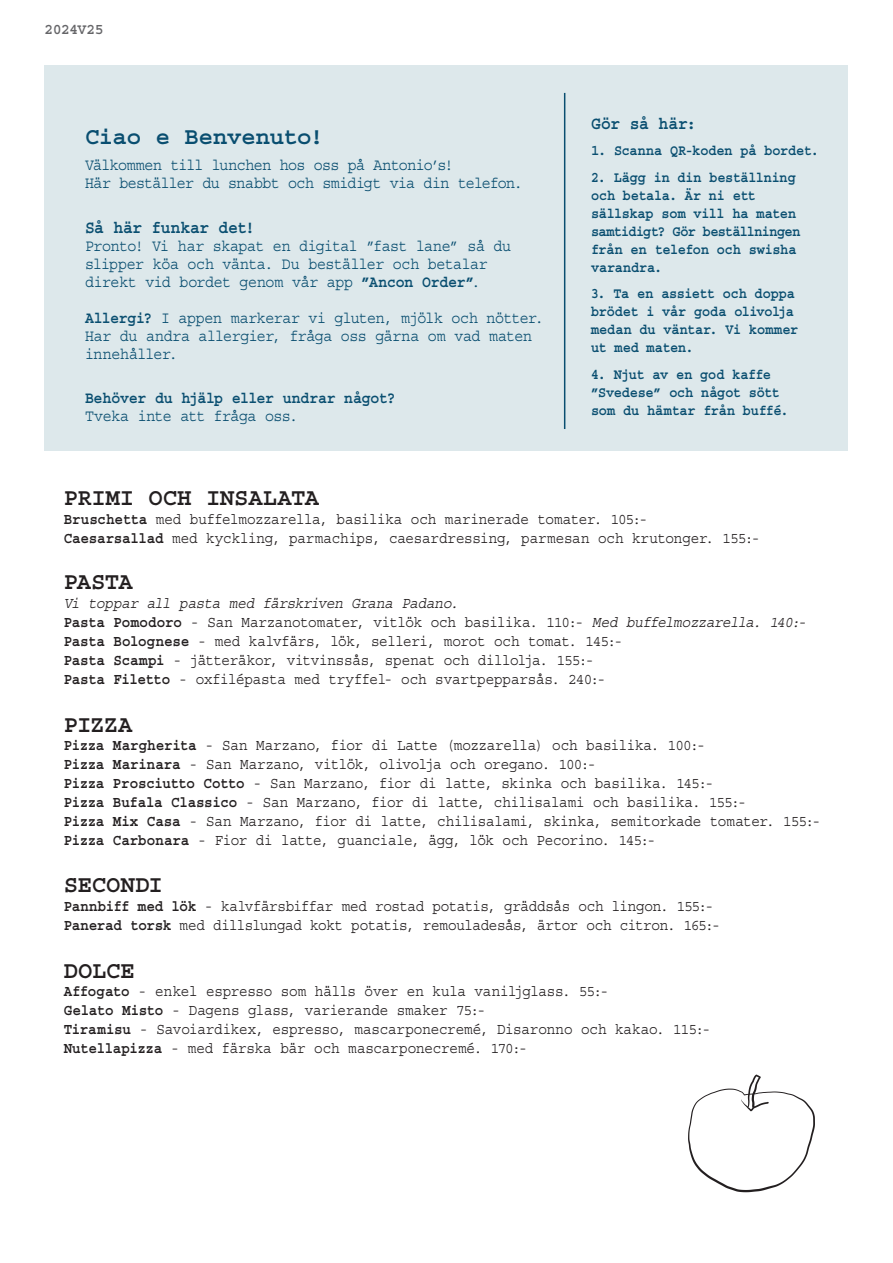
<style>
.page{position:relative;width:893px;height:1263px;background:#fff}
.page>*{position:absolute;margin:0;border:0;box-sizing:border-box;transform-origin:0 0}
.t1{font:700 24px "Courier Std";letter-spacing:-.015em;color:#231f20}
.t2{font:700 24px "Courier Std";letter-spacing:-.015em;color:#094e70}
.t3{font:700 18px "Courier Std";letter-spacing:-.015em;color:#094e70;scale:.9 1}
.t4{font:16.5px/18px "Courier Std";letter-spacing:-.025em;color:#094e70;scale:.9 1}
.t5{font:700 16.5px "Courier Std";letter-spacing:-.015em;color:#094e70;scale:.9 1}
.t6{font:15.75px/18.9px "Courier Std";letter-spacing:-.015em;color:#231f20;scale:.9 1}
.t7{font:700 15px/18px "Courier Std";letter-spacing:-.015em;color:#094e70;scale:.9 1}
.t8{font:700 15px "Courier Std";letter-spacing:-.05em;color:#656568}
.s1{font-weight:700}
.s2{font-style:italic}
</style>
<div class="page">
<div style="left:45px;top:65px;width:803px;height:386px;background:#dde8eb"></div>
<svg style="left:688px;top:1074px;width:127px;height:118px"></svg>
<hr style="left:564px;top:93px;width:1px;height:336px;background:#094e70">
<p class="t8" style="left:45px;top:22px;width:61px">2024V25</p>
<h1 class="t2" style="left:85px;top:123px;width:240px">Ciao e Benvenuto!</h1>
<p class="t4" style="left:85px;top:156px;width:488px">Välkommen till lunchen hos oss på Antonio’s!<br>Här beställer du snabbt och smidigt via din telefon.</p>
<p class="t3" style="left:85px;top:217px;width:190px">Så här funkar det!</p>
<p class="t4" style="left:85px;top:237px;width:475px">Pronto! Vi har skapat en digital ”fast lane” så du slipper köa och vänta. Du beställer och betalar direkt vid bordet genom vår app <span class="s1">”Ancon Order”</span>.</p>
<p class="t4" style="left:85px;top:309px;width:511px"><span class="s1">Allergi?</span> I appen markerar vi gluten, mjölk och nötter.<br>Har du andra allergier, fråga oss gärna om vad maten innehåller.</p>
<p class="t5" style="left:85px;top:389px;width:347px">Behöver du hjälp eller undrar något?</p>
<p class="t4" style="left:85px;top:407px;width:238px">Tveka inte att fråga oss.</p>
<p class="t3" style="left:591px;top:113px;width:118px">Gör så här:</p>
<p class="t7" style="left:591px;top:142px;width:255px">1. Scanna QR-koden på bordet.</p>
<p class="t7" style="left:591px;top:168px;width:234px">2. Lägg in din beställning och betala. Är ni ett sällskap som vill ha maten samtidigt? Gör beställningen från en telefon och swisha varandra.</p>
<p class="t7" style="left:591px;top:285px;width:232px">3. Ta en assiett och doppa brödet i vår goda olivolja medan du väntar. Vi kommer ut med maten.</p>
<p class="t7" style="left:591px;top:365px;width:221px">4. Njut av en god kaffe ”Svedese” och något sött som du hämtar från buffé.</p>
<h1 class="t1" style="left:64px;top:484px;width:257px">PRIMI OCH INSALATA</h1>
<p class="t6" style="left:64px;top:509px;width:775px"><span class="s1">Bruschetta</span> med buffelmozzarella, basilika och marinerade tomater. 105:-<br><span class="s1">Caesarsallad</span> med kyckling, parmachips, caesardressing, parmesan och krutonger. 155:-</p>
<h1 class="t1" style="left:64px;top:569px;width:71px">PASTA</h1>
<p class="t6" style="left:64px;top:594px;width:827px"><span class="s2">Vi toppar all pasta med färskriven Grana Padano.<br></span><span class="s1">Pasta Pomodoro</span> - San Marzanotomater, vitlök och basilika. 110:- <span class="s2">Med buffelmozzarella. 140:- </span><span class="s1">Pasta Bolognese</span> - med kalvfärs, lök, selleri, morot och tomat. 145:-<br><span class="s1">Pasta Scampi</span> - jätteräkor, vitvinssås, spenat och dillolja. 155:-<br><span class="s1">Pasta Filetto</span> - oxfilépasta med tryffel- och svartpepparsås. 240:-</p>
<h1 class="t1" style="left:64px;top:711px;width:70px">PIZZA</h1>
<p class="t6" style="left:64px;top:736px;width:842px"><span class="s1">Pizza Margherita</span> - San Marzano, fior di Latte (mozzarella) och basilika. 100:-<br><span class="s1">Pizza Marinara</span> - San Marzano, vitlök, olivolja och oregano. 100:-<br><span class="s1">Pizza Prosciutto Cotto</span> - San Marzano, fior di latte, skinka och basilika. 145:-<br><span class="s1">Pizza Bufala Classico</span> - San Marzano, fior di latte, chilisalami och basilika. 155:-<br><span class="s1">Pizza Mix Casa</span> - San Marzano, fior di latte, chilisalami, skinka, semitorkade tomater. 155:- <span class="s1">Pizza Carbonara</span> - Fior di latte, guanciale, ägg, lök och Pecorino. 145:-</p>
<h1 class="t1" style="left:64px;top:871px;width:101px">SECONDI</h1>
<p class="t6" style="left:64px;top:896px;width:731px"><span class="s1">Pannbiff med lök</span> - kalvfärsbiffar med rostad potatis, gräddsås och lingon. 155:-<br><span class="s1">Panerad torsk</span> med dillslungad kokt potatis, remouladesås, ärtor och citron. 165:-</p>
<h1 class="t1" style="left:64px;top:957px;width:72px">DOLCE</h1>
<p class="t6" style="left:64px;top:982px;width:720px"><span class="s1">Affogato</span> - enkel espresso som hälls över en kula vaniljglass. 55:-<br><span class="s1">Gelato Misto</span> - Dagens glass, varierande smaker 75:-<br><span class="s1">Tiramisu</span> - Savoiardikex, espresso, mascarponecremé, Disaronno och kakao. 115:- <span class="s1">Nutellapizza</span> - med färska bär och mascarponecremé. 170:-</p>
</div>
